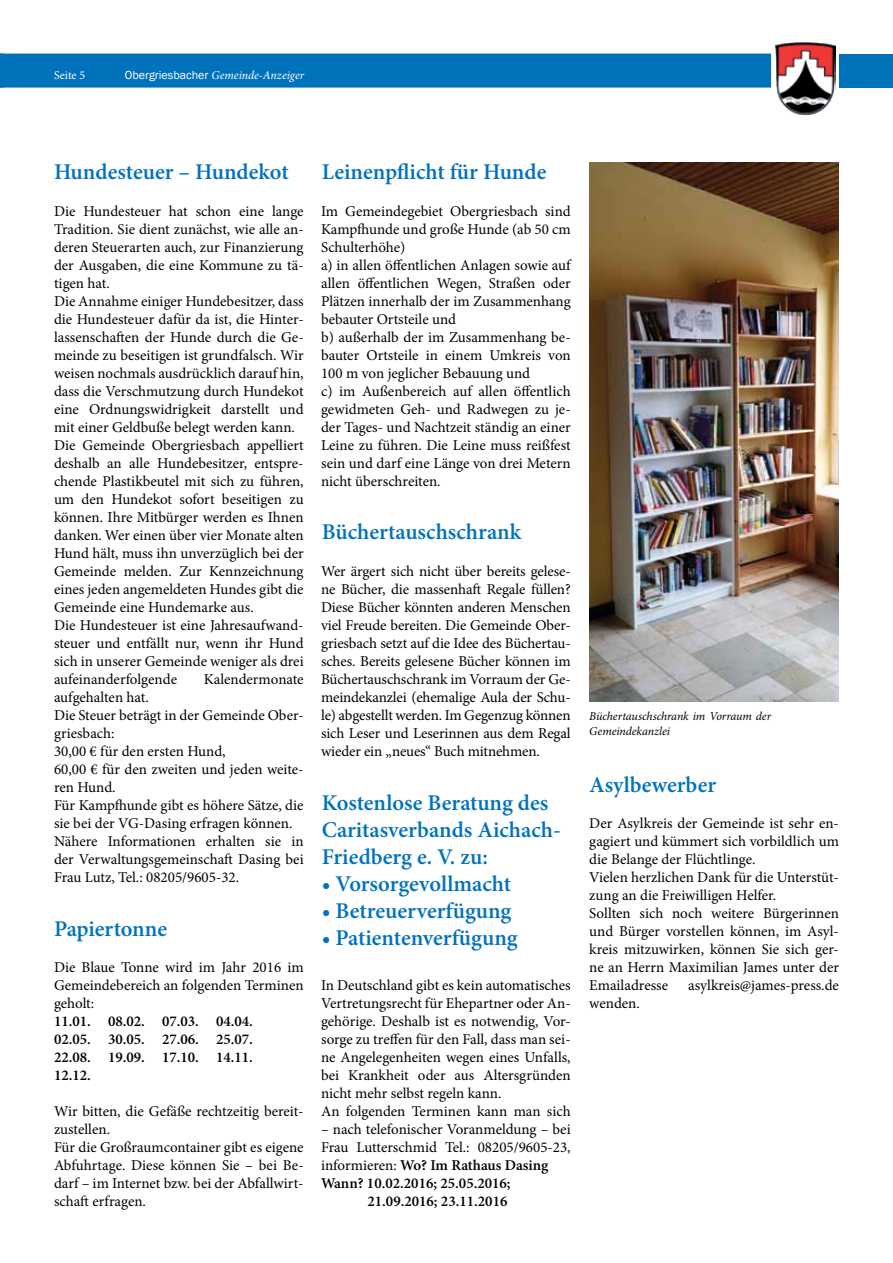
<style>
.page{position:relative;width:893px;height:1263px;background:#fff}
.page>*{position:absolute;margin:0;border:0;box-sizing:border-box;transform-origin:0 0}
.t1{font:600 22.5px/27px "Minion Pro";color:#0072bc}
.t2{font:15px/18px "Minion Pro";color:#000}
.t3{font:600 15px/18px "Minion Pro";color:#000;text-align:justify}
.t4{font:italic 12px/15px "Minion Pro";letter-spacing:-.005em;color:#000}
.t5{font:italic 12px "Times New Roman";color:#fff}
.t6{font:italic 12px "Minion Pro";color:#fff}
.t7{font:12px "Times New Roman";color:#fff}
.s1{font-family:"Franklin Gothic";font-style:normal}
.s2{font-family:"Minion Pro"}
.s3{font-weight:400}
</style>
<div class="page">
<div style="left:839px;top:54px;width:54px;height:34px;background:#0072bc"></div>
<div style="left:1px;top:54px;width:769px;height:33px;background:#0072bc"></div>
<div style="left:0;top:54px;width:771px;height:34px;border:2px solid #0072bc"></div>
<img style="left:775px;top:42px;width:60px;height:74px">
<img style="left:589px;top:162px;width:250px;height:540px">
<p class="t6" style="left:125px;top:67px;width:181px"><span class="s1">Obergriesbach r</span> Gemeinde-Anzeiger</p>
<p class="t7" style="left:15px;top:68px;width:71px">Seite 3 <span class="s2">Seite 5</span></p>
<p class="t5" style="left:69px;top:68px;width:184px"><span class="s1">Obergriesbacher</span> Gemeinde-Anzeiger</p>
<h1 class="t1" style="left:54px;top:159px;width:236px">Hundesteuer – Hundekot</h1>
<p class="t2" style="left:54px;top:202px;width:251px">Die Hundesteuer hat schon eine lange Tradition. Sie dient zunächst, wie alle an&shy;deren Steuerarten auch, zur Finanzierung der Ausgaben, die eine Kommune zu tä&shy;tigen hat.<br>Die Annahme einiger Hundebesitzer, dass die Hundesteuer dafür da ist, die Hinter&shy;lassenschaften der Hunde durch die Ge&shy;meinde zu beseitigen ist grundfalsch. Wir weisen nochmals ausdrücklich darauf hin, dass die Verschmutzung durch Hundekot eine Ordnungswidrigkeit darstellt und mit einer Geldbuße belegt werden kann.<br>Die Gemeinde Obergriesbach appelliert deshalb an alle Hundebesitzer, entspre&shy;chende Plastikbeutel mit sich zu führen, um den Hundekot sofort beseitigen zu können. Ihre Mitbürger werden es Ihnen danken. Wer einen über vier Monate alten Hund hält, muss ihn unverzüglich bei der Gemeinde melden. Zur Kennzeichnung eines jeden angemeldeten Hundes gibt die Gemeinde eine Hundemarke aus.<br>Die Hundesteuer ist eine Jahresaufwand&shy;steuer und entfällt nur, wenn ihr Hund sich in unserer Gemeinde weniger als drei aufeinanderfolgende</p>
<p class="t2" style="left:204px;top:670px;width:101px">Kalendermonate</p>
<p class="t2" style="left:54px;top:688px;width:251px">aufgehalten hat.<br>Die Steuer beträgt in der Gemeinde Ober&shy;griesbach:<br>30,00 € für den ersten Hund,<br>60,00 € für den zweiten und jeden weite&shy;ren Hund.<br>Für Kampfhunde gibt es höhere Sätze, die sie bei der VG-Dasing erfragen können.<br>Nähere Informationen erhalten sie in der Verwaltungsgemeinschaft Dasing bei<br>Frau Lutz, Tel.: 08205/9605-32.</p>
<h1 class="t1" style="left:54px;top:915px;width:115px">Papiertonne</h1>
<p class="t2" style="left:54px;top:958px;width:251px;text-align:justify">Die Blaue Tonne wird im Jahr 2016 im Gemeindebereich an folgenden Terminen geholt:</p>
<p class="t3" style="left:54px;top:1012px;width:200px">11.01. 08.02. 07.03. 04.04.<br>02.05. 30.05. 27.06. 25.07.<br>22.08. 19.09. 17.10. 14.11.<br>12.12.</p>
<p class="t2" style="left:54px;top:1102px;width:251px">Wir bitten, die Gefäße rechtzeitig bereit&shy;zustellen.<br>Für die Großraumcontainer gibt es eigene<br>Abfuhrtage. Diese können Sie – bei Be&shy;darf – im Internet bzw. bei der Abfallwirt&shy;schaft erfragen.</p>
<h1 class="t1" style="left:322px;top:159px;width:226px">Leinenpflicht für Hunde</h1>
<p class="t2" style="left:321px;top:202px;width:251px">Im Gemeindegebiet Obergriesbach sind Kampfhunde und große Hunde (ab 50 cm Schulterhöhe)<br>a) in allen öffentlichen Anlagen sowie auf allen öffentlichen Wegen, Straßen oder Plätzen innerhalb der im Zusammenhang bebauter Ortsteile und<br>b) außerhalb der im Zusammenhang be&shy;bauter Ortsteile in einem Umkreis von 100 m von jeglicher Bebauung und<br>c) im Außenbereich auf allen öffentlich gewidmeten Geh- und Radwegen zu je&shy;der Tages- und Nachtzeit ständig an einer Leine zu führen. Die Leine muss reißfest sein und darf eine Länge von drei Metern nicht überschreiten.</p>
<h1 class="t1" style="left:322px;top:519px;width:201px">Büchertauschschrank</h1>
<p class="t2" style="left:321px;top:562px;width:251px;text-align:justify">Wer ärgert sich nicht über bereits gelese&shy;ne Bücher, die massenhaft Regale füllen?<br>Diese Bücher könnten anderen Menschen viel Freude bereiten. Die Gemeinde Ober&shy;griesbach setzt auf die Idee des Büchertau&shy;sches. Bereits gelesene Bücher können im Büchertauschschrank im Vorraum der Ge&shy;meindekanzlei (ehemalige Aula der Schu&shy;le) abgestellt werden. Im Gegenzug können sich Leser und Leserinnen aus dem Regal wieder ein „neues“ Buch mitnehmen.</p>
<h1 class="t1" style="left:322px;top:789px;width:241px">Kostenlose Beratung des<br>Caritasverbands Aichach-<br>Friedberg e. V. zu:</h1>
<h1 class="t1" style="left:322px;top:870px;width:191px">• Vorsorgevollmacht</h1>
<h1 class="t1" style="left:322px;top:897px;width:191px">• Betreuerverfügung</h1>
<h1 class="t1" style="left:322px;top:924px;width:197px">• Patientenverfügung</h1>
<p class="t2" style="left:321px;top:976px;width:251px">In Deutschland gibt es kein automatisches Vertretungsrecht für Ehepartner oder An&shy;gehörige. Deshalb ist es notwendig, Vor&shy;sorge zu treffen für den Fall, dass man sei&shy;ne Angelegenheiten wegen eines Unfalls, bei Krankheit oder aus Altersgründen nicht mehr selbst regeln kann.<br>An folgenden Terminen kann man sich</p>
<p class="t2" style="left:321px;top:1120px;width:251px">– nach telefonischer Voranmeldung – bei</p>
<p class="t2" style="left:321px;top:1138px;width:251px">Frau Lutterschmid Tel.: 08205/9605-23,</p>
<p class="t3" style="left:321px;top:1156px;width:229px"><span class="s3">informieren:</span> Wo? Im Rathaus Dasing</p>
<p class="t3" style="left:321px;top:1174px;width:191px">Wann? 10.02.2016; 25.05.2016;</p>
<p class="t3" style="left:367px;top:1192px;width:142px">21.09.2016; 23.11.2016</p>
<p class="t4" style="left:589px;top:709px;width:183px">Büchertauschschrank im Vorraum der<br>Gemeindekanzlei</p>
<h1 class="t1" style="left:589px;top:771px;width:128px">Asylbewerber</h1>
<p class="t2" style="left:589px;top:814px;width:251px">Der Asylkreis der Gemeinde ist sehr en&shy;gagiert und kümmert sich vorbildlich um die Belange der Flüchtlinge.<br>Vielen herzlichen Dank für die Unterstüt&shy;zung an die Freiwilligen Helfer.<br>Sollten sich noch weitere Bürgerinnen und Bürger vorstellen können, im Asyl&shy;kreis mitzuwirken, können Sie sich ger&shy;ne an Herrn Maximilian James unter der Emailadresse</p>
<p class="t2" style="left:688px;top:976px;width:152px">asylkreis@james-press.de</p>
<p class="t2" style="left:589px;top:994px;width:52px">wenden.</p>
</div>
